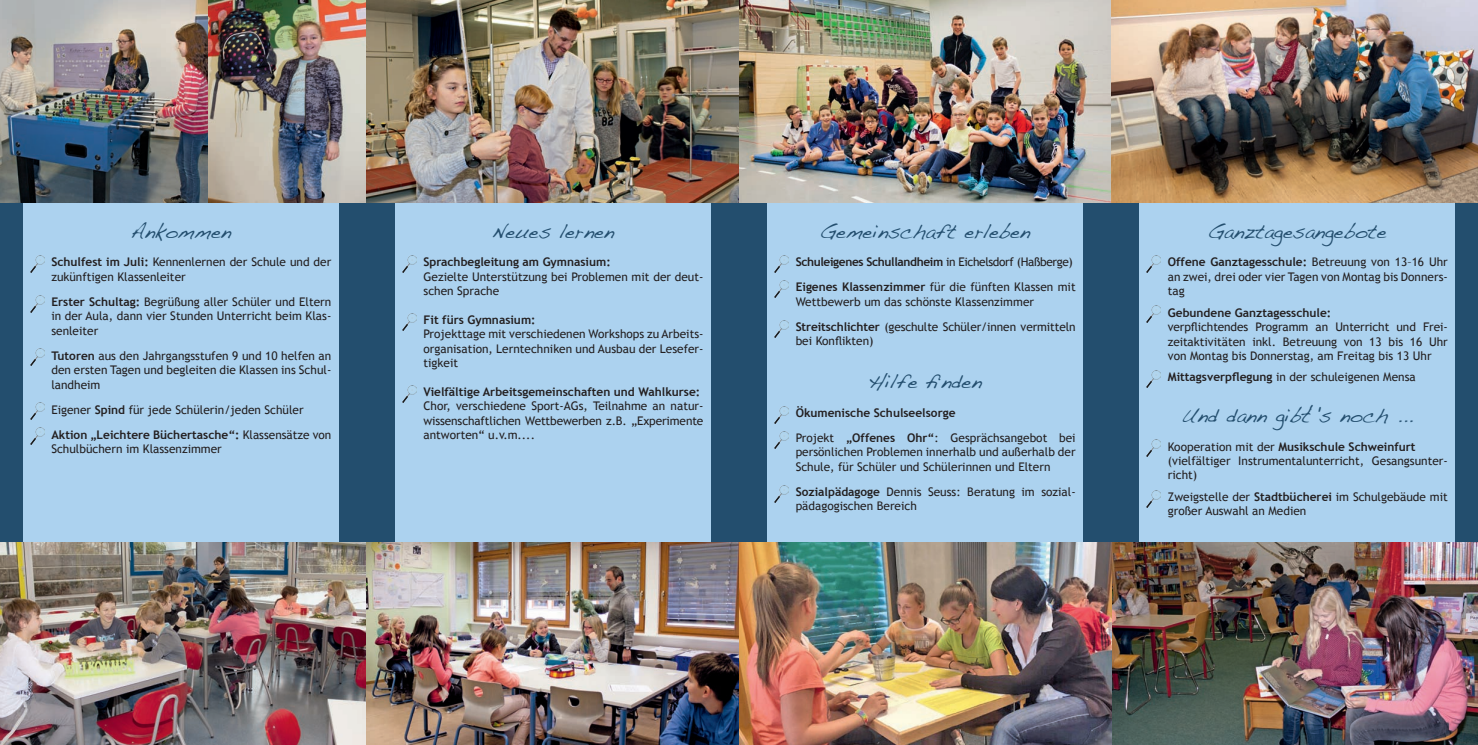
<style>
.page{position:relative;width:1478px;height:745px;background:#fff}
.page>*{position:absolute;margin:0;border:0;box-sizing:border-box;transform-origin:0 0}
.t1{font:20px "Handwriting Dakota";color:#234e6e}
.t2{font:11.88px/14.4px "Trebuchet MS";color:#231f20}
.t3{font:700 11.88px/25px "Trebuchet MS";color:#231f20}
.s1{font-weight:700}
.s2{font-weight:400}
</style>
<div class="page">
<div style="left:0;top:0;width:1478px;height:744px;background:#234e6e"></div>
<div style="left:23px;top:28px;width:315px;height:688px;background:#acd2ef"></div>
<div style="left:395px;top:28px;width:315px;height:688px;background:#acd2ef"></div>
<div style="left:767px;top:28px;width:315px;height:688px;background:#acd2ef"></div>
<div style="left:1139px;top:28px;width:316px;height:688px;background:#acd2ef"></div>
<img style="left:0;top:0;width:1478px;height:202px">
<img style="left:0;top:542px;width:1478px;height:202px">
<img style="left:30px;top:255px;width:14px;height:17px">
<img style="left:30px;top:295px;width:14px;height:17px">
<img style="left:30px;top:349px;width:14px;height:17px">
<img style="left:30px;top:402px;width:14px;height:17px">
<img style="left:30px;top:427px;width:14px;height:17px">
<img style="left:1146px;top:255px;width:15px;height:17px">
<img style="left:1146px;top:306px;width:15px;height:17px">
<img style="left:1146px;top:370px;width:15px;height:17px">
<img style="left:1146px;top:439px;width:15px;height:17px">
<img style="left:1146px;top:490px;width:15px;height:17px">
<img style="left:774px;top:406px;width:15px;height:17px">
<img style="left:774px;top:431px;width:15px;height:17px">
<img style="left:774px;top:485px;width:15px;height:17px">
<img style="left:774px;top:255px;width:15px;height:17px">
<img style="left:774px;top:280px;width:15px;height:17px">
<img style="left:774px;top:320px;width:15px;height:17px">
<img style="left:402px;top:255px;width:14px;height:17px">
<img style="left:402px;top:313px;width:14px;height:17px">
<img style="left:402px;top:385px;width:14px;height:17px">
<h1 class="t1" style="left:130px;top:219px;width:102px">Ankommen</h1>
<p class="t2" style="left:51px;top:255px;width:281px"><span class="s1">Schulfest im Juli:</span> Kennenlernen der Schule und der zukünftigen Klassenleiter</p>
<p class="t2" style="left:51px;top:294px;width:281px;text-align:justify"><span class="s1">Erster Schultag:</span> Begrüßung aller Schüler und Eltern in der Aula, dann vier Stunden Unterricht beim Klas&shy;senleiter</p>
<p class="t2" style="left:51px;top:348px;width:281px;text-align:justify"><span class="s1">Tutoren</span> aus den Jahrgangsstufen 9 und 10 helfen an den ersten Tagen und begleiten die Klassen ins Schul&shy;landheim</p>
<p class="t2" style="left:51px;top:396px;width:281px;line-height:25px">Eigener <span class="s1">Spind</span> für jede Schülerin/jeden Schüler<br><span class="s1">Aktion „Leichtere Büchertasche“:</span> Klassensätze von</p>
<p class="t2" style="left:51px;top:441px;width:172px">Schulbüchern im Klassenzimmer</p>
<h1 class="t1" style="left:491px;top:219px;width:124px">Neues lernen</h1>
<p class="t3" style="left:423px;top:249px;width:189px">Sprachbegleitung am Gymnasium:</p>
<p class="t2" style="left:423px;top:269px;width:281px">Gezielte Unterstützung bei Problemen mit der deut&shy;schen Sprache</p>
<p class="t3" style="left:423px;top:307px;width:113px">Fit fürs Gymnasium:</p>
<p class="t2" style="left:423px;top:327px;width:281px;text-align:justify">Projekttage mit verschiedenen Workshops zu Arbeits&shy;organisation, Lerntechniken und Ausbau der Lesefer&shy;tigkeit</p>
<p class="t3" style="left:423px;top:379px;width:278px">Vielfältige Arbeitsgemeinschaften und Wahlkurse:</p>
<p class="t2" style="left:423px;top:399px;width:281px;text-align:justify">Chor, verschiedene Sport-AGs, Teilnahme an natur&shy;wissenschaftlichen Wettbewerben z.B. „Experimente antworten“ u.v.m....</p>
<h1 class="t1" style="left:820px;top:219px;width:212px">Gemeinschaft erleben</h1>
<p class="t2" style="left:795px;top:250px;width:281px;line-height:25px"><span class="s1">Schuleigenes Schullandheim</span> in Eichelsdorf (Haßberge)<br><span class="s1">Eigenes Klassenzimmer</span> für die fünften Klassen mit</p>
<p class="t2" style="left:795px;top:289px;width:281px;line-height:25px">Wettbewerb um das schönste Klassenzimmer<br><span class="s1">Streitschlichter</span> (geschulte Schüler/innen vermitteln</p>
<p class="t2" style="left:795px;top:334px;width:79px">bei Konflikten)</p>
<h1 class="t1" style="left:868px;top:369px;width:115px">Hilfe finden</h1>
<p class="t3" style="left:795px;top:400px;width:281px">Ökumenische Schulseelsorge<br><span class="s2">Projekt</span> „Offenes Ohr“<span class="s2">: Gesprächsangebot bei</span></p>
<p class="t2" style="left:795px;top:445px;width:281px">persönlichen Problemen innerhalb und außerhalb der<br>Schule, für Schüler und Schülerinnen und Eltern</p>
<p class="t2" style="left:795px;top:484px;width:280px"><span class="s1">Sozialpädagoge</span> Dennis Seuss: Beratung im sozial&shy;pädagogischen Bereich</p>
<h1 class="t1" style="left:1207px;top:219px;width:180px">Ganztagesangebote</h1>
<p class="t2" style="left:1168px;top:255px;width:281px"><span class="s1">Offene Ganztagesschule:</span> Betreuung von 13–16 Uhr an zwei, drei oder vier Tagen von Montag bis Donners&shy;tag</p>
<p class="t3" style="left:1168px;top:300px;width:165px">Gebundene Ganztagesschule:</p>
<p class="t2" style="left:1168px;top:319px;width:281px">verpflichtendes Programm an Unterricht und Frei&shy;zeitaktivitäten inkl. Betreuung von 13 bis 16 Uhr von Montag bis Donnerstag, am Freitag bis 13 Uhr</p>
<p class="t2" style="left:1168px;top:370px;width:249px"><span class="s1">Mittagsverpflegung</span> in der schuleigenen Mensa</p>
<h1 class="t1" style="left:1181px;top:403px;width:233px">Und dann gibt‘'s noch ...</h1>
<p class="t2" style="left:1168px;top:439px;width:281px">Kooperation mit der <span class="s1">Musikschule Schweinfurt </span>(vielfältiger Instrumentalunterricht, Gesangsunter&shy;richt)</p>
<p class="t2" style="left:1168px;top:489px;width:281px">Zweigstelle der <span class="s1">Stadtbücherei</span> im Schulgebäude mit großer Auswahl an Medien</p>
</div>
